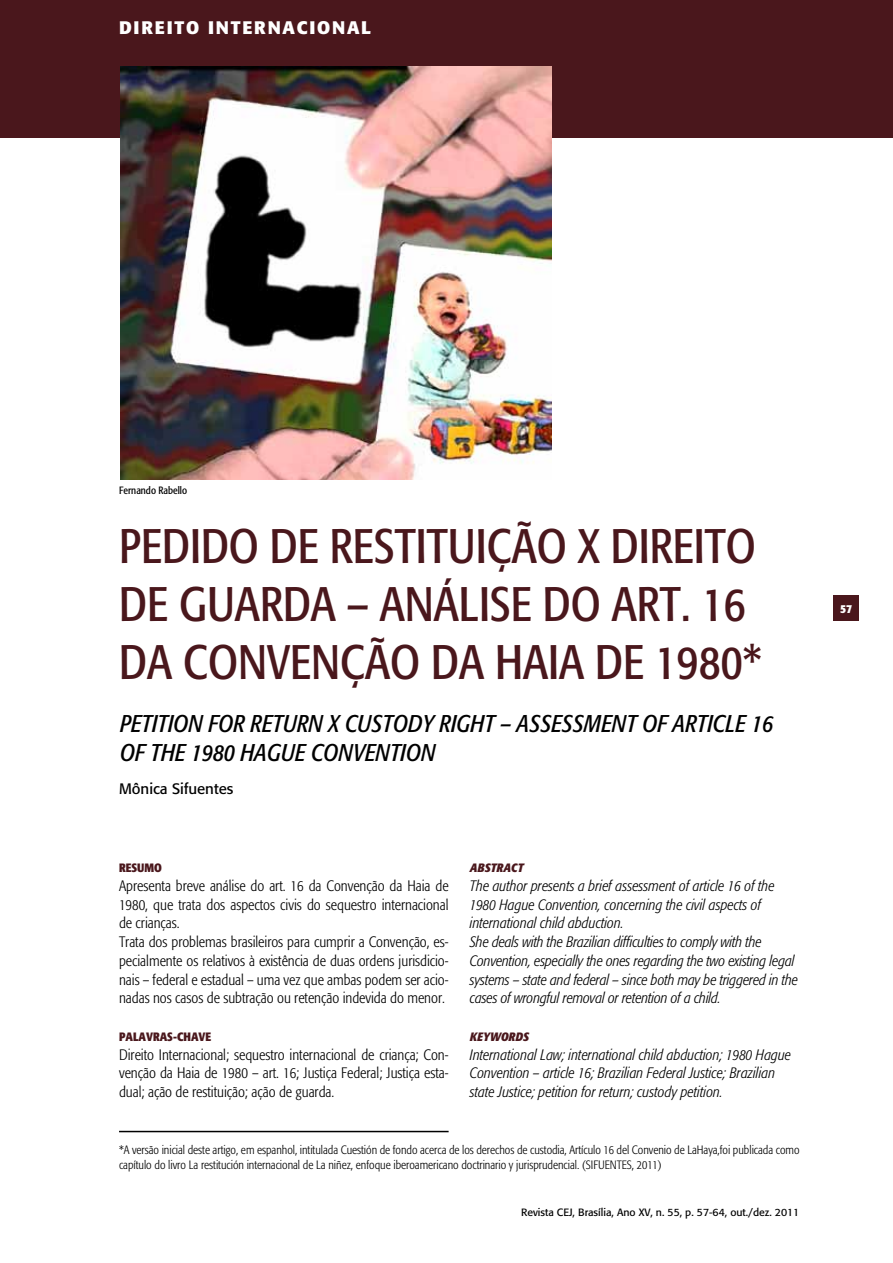
<style>
.page{position:relative;width:893px;height:1263px;background:#fff}
.page>*{position:absolute;margin:0;border:0;box-sizing:border-box;transform-origin:0 0}
.t1{font:condensed 48px/57.6px "Formata";color:#4a171c}
.t2{font:italic condensed 24px/28.8px "Formata";color:#000}
.t3{font:700 18px "Formata";letter-spacing:.1em;color:#fff}
.t4{font:italic 300 condensed 15px/18.8px "Formata";color:#000}
.t5{font:300 condensed 15px/18.8px "Formata";color:#000}
.t6{font:15px "Formata";color:#000}
.t7{font:300 condensed 12px/15px "Formata";color:#000}
.t8{font:700 condensed 12px "Formata";color:#4a171c}
.t9{font:italic 700 condensed 12px "Formata";color:#4a171c}
.t10{font:700 condensed 12px "Formata";color:#fff}
.t11{font:10.5px "Formata";color:#000}
.t12{font:condensed 10.5px "Formata";color:#000}
</style>
<div class="page">
<div style="left:833px;top:595px;width:26px;height:26px;background:#4a171c"></div>
<div style="left:0;top:0;width:893px;height:138px;background:#4a171c"></div>
<img style="left:120px;top:66px;width:431px;height:414px">
<hr style="left:119px;top:1131px;width:330px;height:1px;background:#000">
<p class="t3" style="left:119px;top:17px;width:253px">DIREITO INTERNACIONAL</p>
<p class="t12" style="left:119px;top:484px;width:69px">Fernando Rabello</p>
<h1 class="t1" style="left:119px;top:518px;width:644px">PEDIDO DE RESTITUIÇÃO X DIREITO<br>DE GUARDA – ANÁLISE DO ART. 16<br>DA CONVENÇÃO DA HAIA DE 1980*</h1>
<h2 class="t2" style="left:120px;top:710px;width:655px">PETITION FOR RETURN X CUSTODY RIGHT – ASSESSMENT OF ARTICLE 16<br>OF THE 1980 HAGUE CONVENTION</h2>
<p class="t6" style="left:119px;top:780px;width:116px">Mônica Sifuentes</p>
<p class="t8" style="left:119px;top:860px;width:44px">RESUMO</p>
<p class="t5" style="left:119px;top:876px;width:331px">Apresenta breve análise do art. 16 da Convenção da Haia de 1980, que trata dos aspectos civis do sequestro internacional de crianças.<br>Trata dos problemas brasileiros para cumprir a Convenção, es&shy;pecialmente os relativos à existência de duas ordens jurisdicio&shy;nais – federal e estadual – uma vez que ambas podem ser acio&shy;nadas nos casos de subtração ou retenção indevida do menor.</p>
<p class="t8" style="left:119px;top:1029px;width:94px">PALAVRAS-CHAVE</p>
<p class="t5" style="left:119px;top:1045px;width:331px;text-align:justify">Direito Internacional; sequestro internacional de criança; Con&shy;venção da Haia de 1980 – art. 16; Justiça Federal; Justiça esta&shy;dual; ação de restituição; ação de guarda.</p>
<p class="t9" style="left:470px;top:860px;width:55px">ABSTRACT</p>
<p class="t4" style="left:470px;top:876px;width:330px">The author presents a brief assessment of article 16 of the 1980 Hague Convention, concerning the civil aspects of international child abduction.<br>She deals with the Brazilian difficulties to comply with the Convention, especially the ones regarding the two existing legal systems – state and federal – since both may be triggered in the cases of wrongful removal or retention of a child.</p>
<p class="t9" style="left:470px;top:1029px;width:61px">KEYWORDS</p>
<p class="t4" style="left:470px;top:1045px;width:323px">International Law; international child abduction; 1980 Hague<br>Convention – article 16; Brazilian Federal Justice; Brazilian state Justice; petition for return; custody petition.</p>
<p class="t7" style="left:119px;top:1143px;width:682px">*A versão inicial deste artigo, em espanhol, intitulada Cuestión de fondo acerca de los derechos de custodia, Artículo 16 del Convenio de LaHaya,foi publicada como capítulo do livro La restitución internacional de La niñez, enfoque iberoamericano doctrinario y jurisprudencial. (SIFUENTES, 2011)</p>
<p class="t11" style="left:521px;top:1206px;width:280px">Revista CEJ, Brasília, Ano XV, n. 55, p. 57-64, out./dez. 2011</p>
<p class="t10" style="left:840px;top:601px;width:13px">57</p>
</div>
